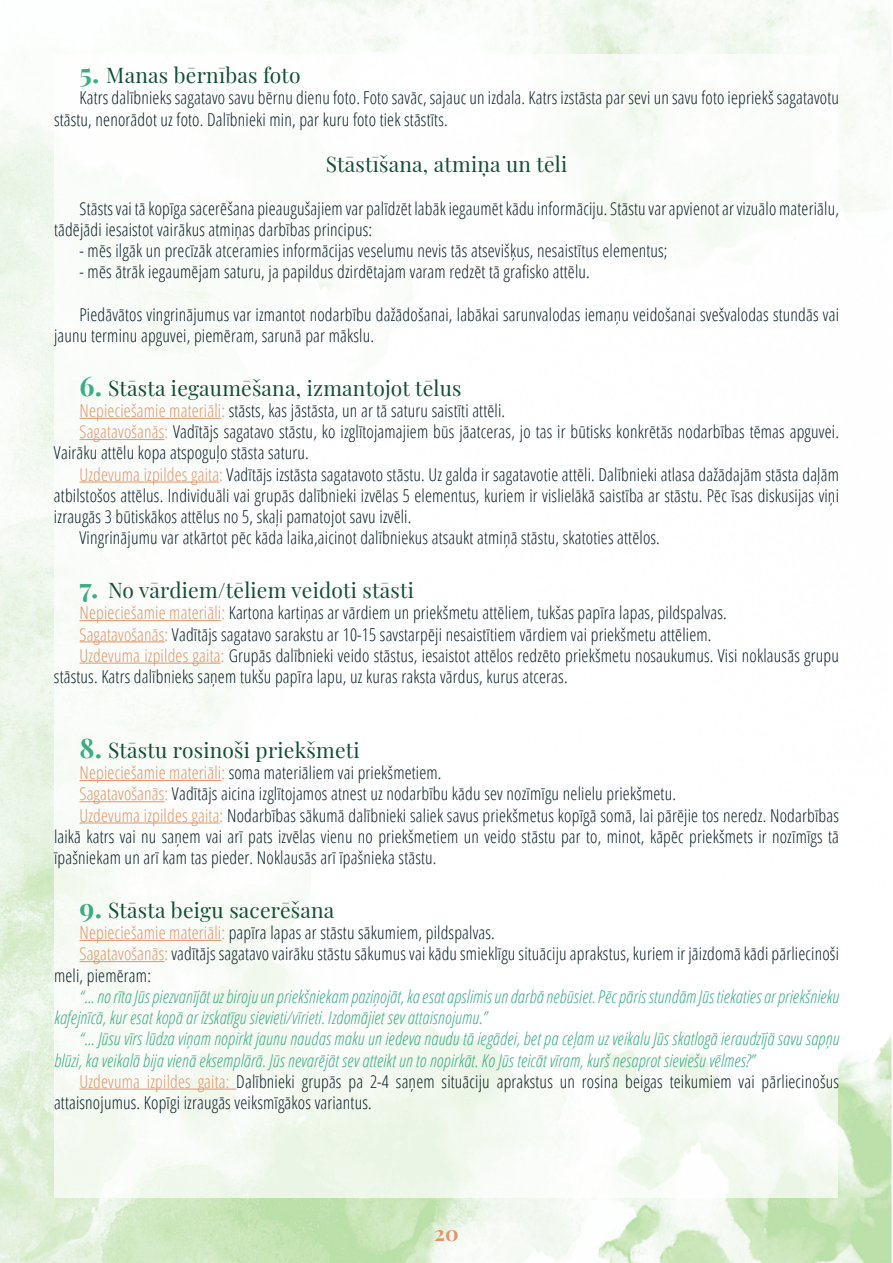
<style>
.page{position:relative;width:893px;height:1263px;background:#fff}
.page>*{position:absolute;margin:0;border:0;box-sizing:border-box;transform-origin:0 0}
.t1{font:21px "Playfair Display";letter-spacing:.01em;color:#114e38}
.t2{font:700 21px "Playfair Display";color:#e29467}
.t3{font:300 17.7px/21.3px "Open Sans Condensed";letter-spacing:.01em;color:#081e24}
.t4{font:italic 300 17.7px/21.3px "Open Sans Condensed";letter-spacing:.01em;color:#3aad84}
.s1{font-weight:700;font-size:27px;color:#3aad84}
.s2{color:#e29467}
</style>
<div class="page">
<img style="left:0;top:0;width:892px;height:1263px">
<div style="left:54px;top:54px;width:783px;height:1144px;background:#fff"></div>
<hr style="left:80px;top:418px;width:141px;height:1px;background:#e29467">
<hr style="left:80px;top:439px;width:85px;height:1px;background:#e29467">
<hr style="left:80px;top:482px;width:139px;height:1px;background:#e29467">
<hr style="left:80px;top:620px;width:141px;height:1px;background:#e29467">
<hr style="left:80px;top:641px;width:85px;height:1px;background:#e29467">
<hr style="left:80px;top:663px;width:141px;height:1px;background:#e29467">
<hr style="left:80px;top:780px;width:141px;height:1px;background:#e29467">
<hr style="left:80px;top:801px;width:85px;height:1px;background:#e29467">
<hr style="left:80px;top:822px;width:140px;height:1px;background:#e29467">
<hr style="left:80px;top:940px;width:141px;height:1px;background:#e29467">
<hr style="left:80px;top:961px;width:85px;height:1px;background:#e29467">
<hr style="left:80px;top:1089px;width:156px;height:1px;background:#e29467">
<p class="t1" style="left:80px;top:59px;width:223px"><span class="s1">5.</span> Manas bērnības foto</p>
<p class="t3" style="left:54px;top:87px;width:786px;text-indent:26px">Katrs dalībnieks sagatavo savu bērnu dienu foto. Foto savāc, sajauc un izdala. Katrs izstāsta par sevi un savu foto iepriekš sagatavotu stāstu, nenorādot uz foto. Dalībnieki min, par kuru foto tiek stāstīts.</p>
<p class="t1" style="left:326px;top:148px;width:243px">Stāstīšana, atmiņa un tēli</p>
<p class="t3" style="left:54px;top:197px;width:786px;text-indent:26px">Stāsts vai tā kopīga sacerēšana pieaugušajiem var palīdzēt labāk iegaumēt kādu informāciju. Stāstu var apvienot ar vizuālo materiālu, tādējādi iesaistot vairākus atmiņas darbības principus:</p>
<p class="t3" style="left:80px;top:239px;width:590px">- mēs ilgāk un precīzāk atceramies informācijas veselumu nevis tās atsevišķus, nesaistītus elementus;</p>
<p class="t3" style="left:80px;top:261px;width:512px">- mēs ātrāk iegaumējam saturu, ja papildus dzirdētajam varam redzēt tā grafisko attēlu.</p>
<p class="t3" style="left:54px;top:303px;width:787px;text-indent:26px">Piedāvātos vingrinājumus var izmantot nodarbību dažādošanai, labākai sarunvalodas iemaņu veidošanai svešvalodas stundās vai jaunu terminu apguvei, piemēram, sarunā par mākslu.</p>
<p class="t1" style="left:80px;top:371px;width:384px"><span class="s1">6.</span> Stāsta iegaumēšana, izmantojot tēlus</p>
<p class="t3" style="left:80px;top:399px;width:427px"><span class="s2">Nepieciešamie materiāli:</span> stāsts, kas jāstāsta, un ar tā saturu saistīti attēli.</p>
<p class="t3" style="left:80px;top:421px;width:761px"><span class="s2">Sagatavošanās:</span> Vadītājs sagatavo stāstu, ko izglītojamajiem būs jāatceras, jo tas ir būtisks konkrētās nodarbības tēmas apguvei.</p>
<p class="t3" style="left:54px;top:442px;width:256px">Vairāku attēlu kopa atspoguļo stāsta saturu.</p>
<p class="t3" style="left:79px;top:463px;width:761px"><span class="s2">Uzdevuma izpildes gaita:</span> Vadītājs izstāsta sagatavoto stāstu. Uz galda ir sagatavotie attēli. Dalībnieki atlasa dažādajām stāsta daļām</p>
<p class="t3" style="left:54px;top:484px;width:786px">atbilstošos attēlus. Individuāli vai grupās dalībnieki izvēlas 5 elementus, kuriem ir vislielākā saistība ar stāstu. Pēc īsas diskusijas viņi</p>
<p class="t3" style="left:54px;top:505px;width:359px">izraugās 3 būtiskākos attēlus no 5, skaļi pamatojot savu izvēli.</p>
<p class="t3" style="left:79px;top:527px;width:582px">Vingrinājumu var atkārtot pēc kāda laika,aicinot dalībniekus atsaukt atmiņā stāstu, skatoties attēlos.</p>
<p class="t1" style="left:80px;top:574px;width:336px"><span class="s1">7.</span> No vārdiem/tēliem veidoti stāsti</p>
<p class="t3" style="left:80px;top:602px;width:649px"><span class="s2">Nepieciešamie materiāli:</span> Kartona kartiņas ar vārdiem un priekšmetu attēliem, tukšas papīra lapas, pildspalvas.</p>
<p class="t3" style="left:80px;top:623px;width:633px"><span class="s2">Sagatavošanās:</span> Vadītājs sagatavo sarakstu ar 10-15 savstarpēji nesaistītiem vārdiem vai priekšmetu attēliem.</p>
<p class="t3" style="left:80px;top:644px;width:761px"><span class="s2">Uzdevuma izpildes gaita:</span> Grupās dalībnieki veido stāstus, iesaistot attēlos redzēto priekšmetu nosaukumus. Visi noklausās grupu</p>
<p class="t3" style="left:54px;top:665px;width:515px">stāstus. Katrs dalībnieks saņem tukšu papīra lapu, uz kuras raksta vārdus, kurus atceras.</p>
<p class="t1" style="left:80px;top:734px;width:282px"><span class="s1">8.</span> Stāstu rosinoši priekšmeti</p>
<p class="t3" style="left:80px;top:761px;width:364px"><span class="s2">Nepieciešamie materiāli:</span> soma materiāliem vai priekšmetiem.</p>
<p class="t3" style="left:80px;top:783px;width:598px"><span class="s2">Sagatavošanās:</span> Vadītājs aicina izglītojamos atnest uz nodarbību kādu sev nozīmīgu nelielu priekšmetu.</p>
<p class="t3" style="left:80px;top:804px;width:761px"><span class="s2">Uzdevuma izpildes gaita:</span> Nodarbības sākumā dalībnieki saliek savus priekšmetus kopīgā somā, lai pārējie tos neredz. Nodarbības</p>
<p class="t3" style="left:54px;top:825px;width:786px">laikā katrs vai nu saņem vai arī pats izvēlas vienu no priekšmetiem un veido stāstu par to, minot, kāpēc priekšmets ir nozīmīgs tā</p>
<p class="t3" style="left:54px;top:846px;width:384px">īpašniekam un arī kam tas pieder. Noklausās arī īpašnieka stāstu.</p>
<p class="t1" style="left:80px;top:893px;width:256px"><span class="s1">9.</span> Stāsta beigu sacerēšana</p>
<p class="t3" style="left:80px;top:921px;width:417px"><span class="s2">Nepieciešamie materiāli:</span> papīra lapas ar stāstu sākumiem, pildspalvas.</p>
<p class="t3" style="left:80px;top:943px;width:761px"><span class="s2">Sagatavošanās:</span> vadītājs sagatavo vairāku stāstu sākumus vai kādu smieklīgu situāciju aprakstus, kuriem ir jāizdomā kādi pārliecinoši</p>
<p class="t3" style="left:54px;top:964px;width:98px">meli, piemēram:</p>
<p class="t4" style="left:54px;top:985px;width:787px;text-indent:26px">“... no rīta Jūs piezvanījāt uz biroju un priekšniekam paziņojāt, ka esat apslimis un darbā nebūsiet. Pēc pāris stundām Jūs tiekaties ar priekšnieku kafejnīcā, kur esat kopā ar izskatīgu sievieti/vīrieti. Izdomājiet sev attaisnojumu.”</p>
<p class="t4" style="left:54px;top:1027px;width:787px;text-indent:26px">“... Jūsu vīrs lūdza viņam nopirkt jaunu naudas maku un iedeva naudu tā iegādei, bet pa ceļam uz veikalu Jūs skatlogā ieraudzījā savu sapņu blūzi, ka veikalā bija vienā eksemplārā. Jūs nevarējāt sev atteikt un to nopirkāt. Ko Jūs teicāt vīram, kurš nesaprot sieviešu vēlmes?”</p>
<p class="t3" style="left:54px;top:1070px;width:786px;text-indent:26px"><span class="s2">Uzdevuma izpildes gaita:</span> Dalībnieki grupās pa 2-4 saņem situāciju aprakstus un rosina beigas teikumiem vai pārliecinošus attaisnojumus. Kopīgi izraugās veiksmīgākos variantus.</p>
<p class="t2" style="left:434px;top:1217px;width:26px">20</p>
</div>
